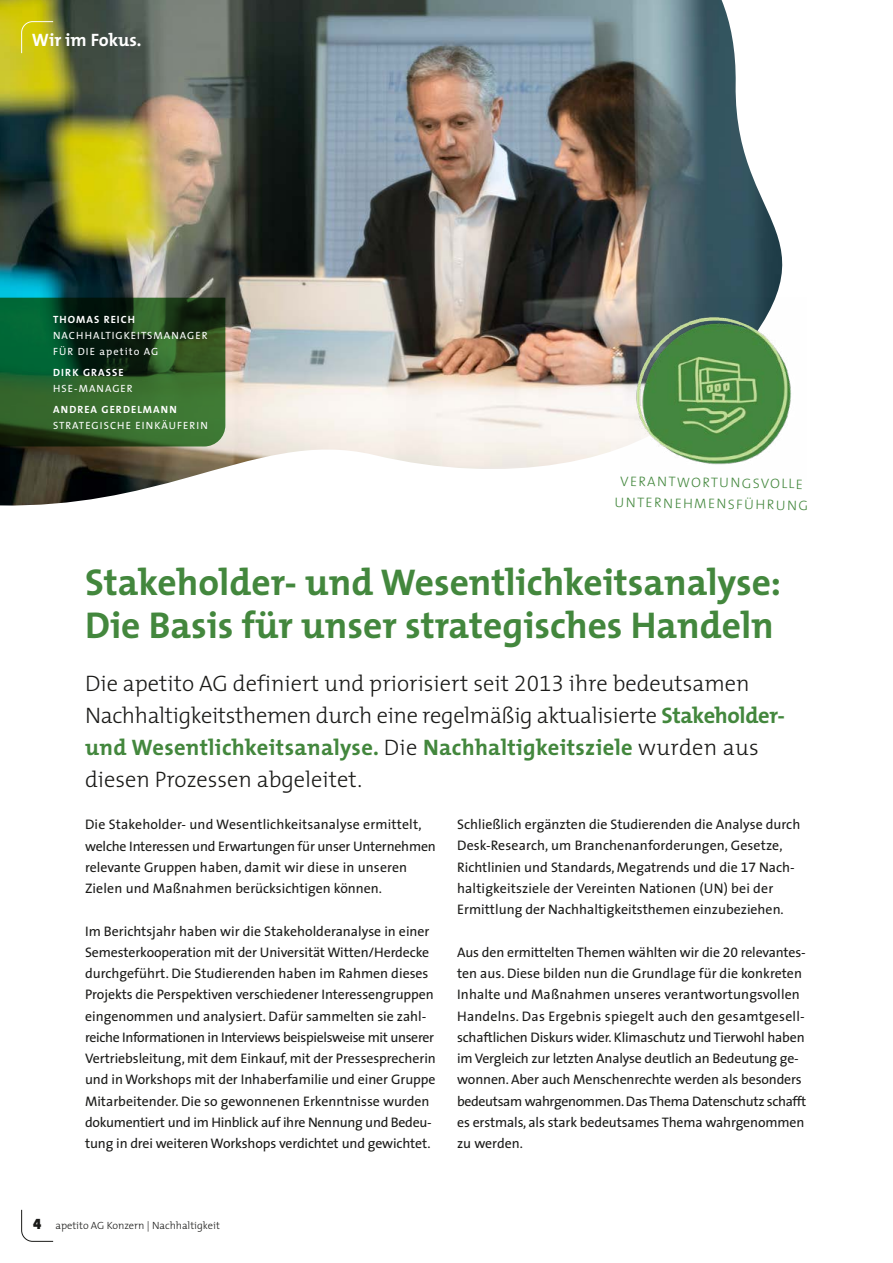
<style>
.page{position:relative;width:893px;height:1263px;background:#fff}
.page>*{position:absolute;margin:0;border:0;box-sizing:border-box;transform-origin:0 0}
.t1{font:700 37.5px/42.6px "The Mix";color:#43873d}
.t2{font:300 22.5px/32px "The Mix";color:#1a1a18}
.t3{font:700 18px "The Mix";color:#fff}
.t4{font:15px "The Mix Black Expert";color:#1a1a18}
.t5{font:300 13.95px/21.3px "The Mix";color:#43873d;text-align:center}
.t6{font:13.8px/21.3px "The Sans";letter-spacing:-.005em;color:#1a1a18}
.t7{font:10.5px/15.9px "The Mix";letter-spacing:.1em;color:#fff}
.t8{font:700 10.5px "The Mix";letter-spacing:.1em;color:#fff}
.t9{font:300 10.5px "The Mix";color:#1a1a18}
.s1{font-family:"The Mix Light Expert";font-weight:400}
.s2{font-weight:700;color:#43873d}
.s3{font-family:"The Sans Expert"}
</style>
<div class="page">
<img style="left:0;top:0;width:783px;height:506px">
<svg style="left:0;top:298px;width:225px;height:148px;background:#225325"></svg>
<img style="left:620px;top:297px;width:171px;height:186px">
<svg style="left:21px;top:21px;width:33px;height:33px"></svg>
<svg style="left:21px;top:1209px;width:33px;height:33px"></svg>
<h3 class="t3" style="left:32px;top:25px;width:111px">Wir im Fokus.</h3>
<p class="t8" style="left:53px;top:310px;width:83px">THOMAS REICH</p>
<p class="t7" style="left:53px;top:327px;width:156px">NACHHALTIGKEITSMANAGER<br>FÜR DIE apetito AG</p>
<p class="t8" style="left:53px;top:364px;width:72px">DIRK GRASSE</p>
<p class="t7" style="left:53px;top:380px;width:81px">HSE-MANAGER</p>
<p class="t8" style="left:53px;top:401px;width:125px">ANDREA GERDELMANN</p>
<p class="t7" style="left:53px;top:417px;width:156px">STRATEGISCHE EINKÄUFERIN</p>
<p class="t5" style="left:615px;top:470px;width:195px;rotate:1deg">VERANTWORTUNGSVOLLE<br>UNTERNEHMENSFÜHRUNG</p>
<h1 class="t1" style="left:85px;top:560px;width:698px">Stakeholder- und Wesentlichkeitsanalyse:<br>Die Basis für unser strategisches Handeln</h1>
<p class="t2" style="left:85px;top:667px;width:701px">Die apetito AG definiert und priorisiert seit <span class="s1">2013</span> ihre bedeutsamen Nachhaltigkeitsthemen durch eine regelmäßig aktualisierte <span class="s2">Stakeholder&shy;und Wesentlichkeitsanalyse.</span> Die <span class="s2">Nachhaltigkeitsziele</span> wurden aus diesen Prozessen abgeleitet.</p>
<p class="t6" style="left:85px;top:813px;width:352px">Die Stakeholder- und Wesentlichkeitsanalyse ermittelt, welche Interessen und Erwartungen für unser Unternehmen relevante Gruppen haben, damit wir diese in unseren Zielen und Maßnahmen berücksichtigen können.</p>
<p class="t6" style="left:85px;top:920px;width:352px">Im Berichtsjahr haben wir die Stakeholderanalyse in einer Semesterkooperation mit der Universität Witten/Herdecke durchgeführt. Die Studierenden haben im Rahmen dieses Projekts die Perspektiven verschiedener Interessengruppen eingenommen und analysiert. Dafür sammelten sie zahl&shy;reiche Informationen in Interviews beispielsweise mit unserer Vertriebsleitung, mit dem Einkauf, mit der Pressesprecherin und in Workshops mit der Inhaberfamilie und einer Gruppe Mitarbeitender. Die so gewonnenen Erkenntnisse wurden dokumentiert und im Hinblick auf ihre Nennung und Bedeu&shy;tung in drei weiteren Workshops verdichtet und gewichtet.</p>
<p class="t6" style="left:457px;top:813px;width:345px">Schließlich ergänzten die Studierenden die Analyse durch Desk-Research, um Branchenanforderungen, Gesetze, Richtlinien und Standards, Megatrends und die <span class="s3">17</span> Nach&shy;haltigkeitsziele der Vereinten Nationen (UN) bei der Ermittlung der Nachhaltigkeitsthemen einzubeziehen.</p>
<p class="t6" style="left:457px;top:941px;width:351px">Aus den ermittelten Themen wählten wir die <span class="s3">20</span> relevantes&shy;ten aus. Diese bilden nun die Grundlage für die konkreten Inhalte und Maßnahmen unseres verantwortungsvollen Handelns. Das Ergebnis spiegelt auch den gesamtgesell&shy;schaftlichen Diskurs wider. Klimaschutz und Tierwohl haben im Vergleich zur letzten Analyse deutlich an Bedeutung ge-- wonnen. Aber auch Menschenrechte werden als besonders bedeutsam wahrgenommen. Das Thema Datenschutz schafft es erstmals, als stark bedeutsames Thema wahrgenommen zu werden.</p>
<p class="t4" style="left:33px;top:1211px;width:10px">4</p>
<p class="t9" style="left:55px;top:1217px;width:166px">apetito AG Konzern | Nachhaltigkeit</p>
</div>
